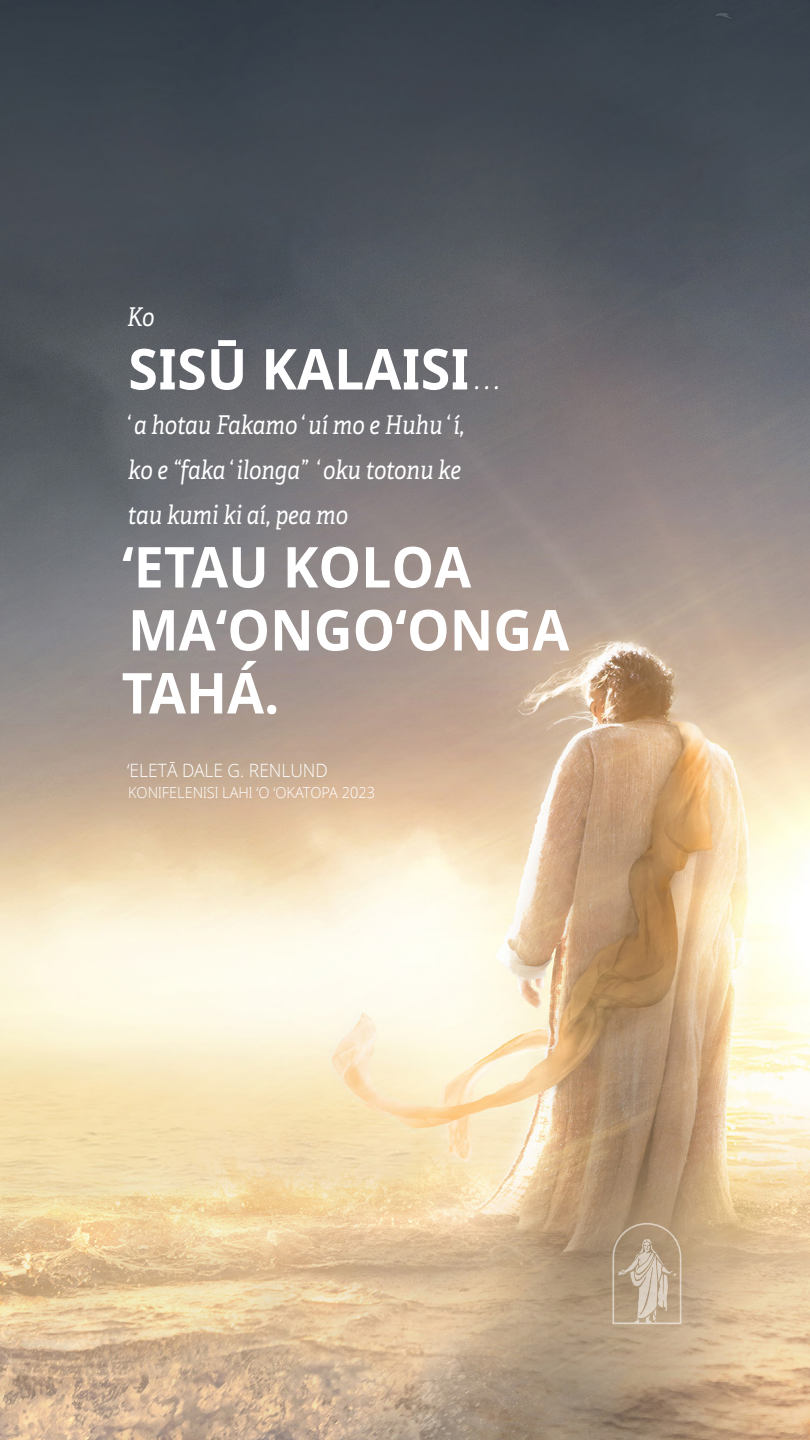
<style>
.page{position:relative;width:810px;height:1440px;background:#fff}
.page>*{position:absolute;margin:0;border:0;box-sizing:border-box;transform-origin:0 0}
.artcl16_p1_figure_image_aside_quote_firs{font:700 56.47px/63px "Dots Solidlds Lat";color:#fff;scale:.95 1}
.artcl16_p1_figure_image_aside_quote_firs-2{font:italic 25.8px/45px "Helam Slablds Lat";color:#fff;scale:.84 1}
.artcl16_p1_figure_image_aside_quote_cita{font:300 18.38px "Dots Solidlds Lat";color:#fff;scale:.95 1}
.artcl16_p1_figure_image_aside_quote_cita-2{font:300 15.3px "Dots Solidlds Lat";color:#fff;scale:.95 1}
.s1{font-family:"Helam Slablds Lat";font-weight:400;font-style:italic;font-size:25.8px}
</style>
<div class="page">
<img style="left:0;top:0;width:810px;height:1440px">
<svg style="left:612px;top:1223px;width:69px;height:101px;background:#bba68d"></svg>
<p class="artcl16_p1_figure_image_aside_quote_firs-2" style="left:127px;top:294px;width:34px">Ko</p>
<p class="artcl16_p1_figure_image_aside_quote_firs" style="left:128px;top:338px;width:392px">SISŪ KALAISI <span class="s1">. . .</span></p>
<p class="artcl16_p1_figure_image_aside_quote_firs-2" style="left:123px;top:402px;width:408px">ʻa hotau Fakamoʻuí mo e Huhuʻí, ko e “fakaʻilonga” ʻoku totonu ke tau kumi ki aí, pea mo</p>
<p class="artcl16_p1_figure_image_aside_quote_firs" style="left:122px;top:536px;width:473px">ʻETAU KOLOA<br>MAʻONGOʻONGA<br>TAHÁ.</p>
<p class="artcl16_p1_figure_image_aside_quote_cita" style="left:127px;top:757px;width:213px">ʻELETĀ DALE G. RENLUND</p>
<p class="artcl16_p1_figure_image_aside_quote_cita-2" style="left:128px;top:782px;width:261px">KONIFELENISI LAHI ʻO ʻOKATOPA 2023</p>
</div>
